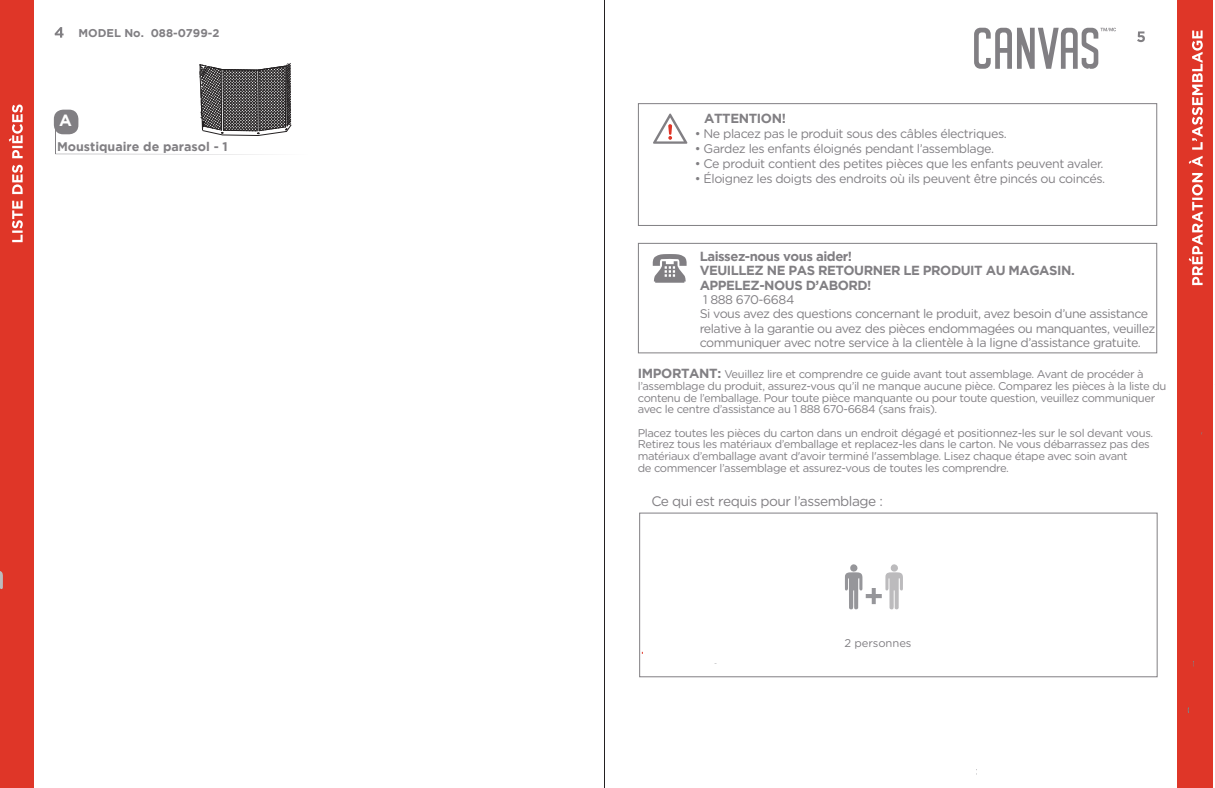
<style>
.page{position:relative;width:1215px;height:788px;background:#fff}
.page>*{position:absolute;margin:0;border:0;box-sizing:border-box;transform-origin:0 0}
.t1{font:700 16.25px "Gotham";color:#fff}
.t2{font:13.75px "Gotham Rounded";letter-spacing:-.035em;color:#817f83}
.t3{font:700 13.12px/14.4px "Gotham";letter-spacing:-.035em;color:#817f83}
.t4{font:12.5px/14.4px "Gotham Rounded";letter-spacing:-.035em;color:#817f83}
.t5{font:700 12.5px "Gotham";color:#817f83}
.t6{font:11.25px/11.6px "Gotham Rounded";letter-spacing:-.035em;color:#817f83}
.t7{font:700 11.25px "Gotham";color:#817f83}
.t8{font:11.25px "Gotham Rounded";letter-spacing:-.005em;color:#817f83}
.s1{font-family:"Gotham";font-weight:700;font-size:13.12px}
</style>
<div class="page">
<svg style="left:54px;top:110px;width:24px;height:24px"></svg>
<svg style="left:55px;top:63px;width:237px;height:92px"></svg>
<div style="left:0;top:0;width:33px;height:787px;background:#df3628"></div>
<div style="left:1177px;top:0;width:36px;height:787px;background:#df3628"></div>
<svg style="left:1137px;top:31px;width:8px;height:11px"></svg>
<svg style="left:9px;top:104px;width:14px;height:138px"></svg>
<svg style="left:0;top:571px;width:3px;height:18px"></svg>
<svg style="left:974px;top:28px;width:142px;height:41px"></svg>
<svg style="left:1189px;top:30px;width:14px;height:255px"></svg>
<hr style="left:604px;top:0;width:1px;height:787px;background:#232021">
<div style="left:638px;top:243px;width:519px;height:110px;border:1px solid #817f83"></div>
<div style="left:638px;top:103px;width:519px;height:123px;border:1px solid #817f83"></div>
<svg style="left:845px;top:564px;width:58px;height:46px"></svg>
<svg style="left:653px;top:113px;width:34px;height:31px"></svg>
<svg style="left:653px;top:254px;width:34px;height:29px"></svg>
<div style="left:639px;top:512px;width:518px;height:165px;border:1px solid #817f83"></div>
<svg style="left:55px;top:27px;width:9px;height:11px"></svg>
<p class="t7" style="left:78px;top:27px;width:142px">MODEL No. 088-0799-2</p>
<h1 class="t1" style="left:59px;top:111px;width:14px">A</h1>
<p class="t5" style="left:57px;top:139px;width:172px">Moustiquaire de parasol - 1</p>
<p class="t3" style="left:704px;top:111px;width:83px">ATTENTION!</p>
<p class="t4" style="left:695px;top:126px;width:314px">• Ne placez pas le produit sous des câbles électriques.</p>
<p class="t4" style="left:695px;top:141px;width:301px">• Gardez les enfants éloignés pendant l’assemblage.</p>
<p class="t4" style="left:695px;top:156px;width:410px">• Ce produit contient des petites pièces que les enfants peuvent avaler.</p>
<p class="t4" style="left:695px;top:171px;width:412px">• Éloignez les doigts des endroits où ils peuvent être pincés ou coincés.</p>
<p class="t3" style="left:700px;top:248px;width:377px">Laissez-nous vous aider!<br>VEUILLEZ NE PAS RETOURNER LE PRODUIT AU MAGASIN.<br>APPELEZ-NOUS D’ABORD!</p>
<p class="t4" style="left:700px;top:292px;width:457px">1 888 670-6684<br>Si vous avez des questions concernant le produit, avez besoin d’une assistance relative à la garantie ou avez des pièces endommagées ou manquantes, veuillez communiquer avec notre service à la clientèle à la ligne d’assistance gratuite.</p>
<p class="t6" style="left:638px;top:368px;width:530px"><span class="s1">IMPORTANT:</span> Veuillez lire et comprendre ce guide avant tout assemblage. Avant de procéder à l’assemblage du produit, assurez-vous qu’il ne manque aucune pièce. Comparez les pièces à la liste du contenu de l’emballage. Pour toute pièce manquante ou pour toute question, veuillez communiquer avec le centre d’assistance au 1 888 670-6684 (sans frais).</p>
<p class="t6" style="left:638px;top:426px;width:517px">Placez toutes les pièces du carton dans un endroit dégagé et positionnez-les sur le sol devant vous.<br>Retirez tous les matériaux d’emballage et replacez-les dans le carton. Ne vous débarrassez pas des matériaux d’emballage avant d'avoir terminé l'assemblage. Lisez chaque étape avec soin avant<br>de commencer l’assemblage et assurez-vous de toutes les comprendre.</p>
<p class="t2" style="left:651px;top:492px;width:233px">Ce qui est requis pour l’assemblage :</p>
<p class="t8" style="left:844px;top:635px;width:69px">2 personnes</p>
</div>
